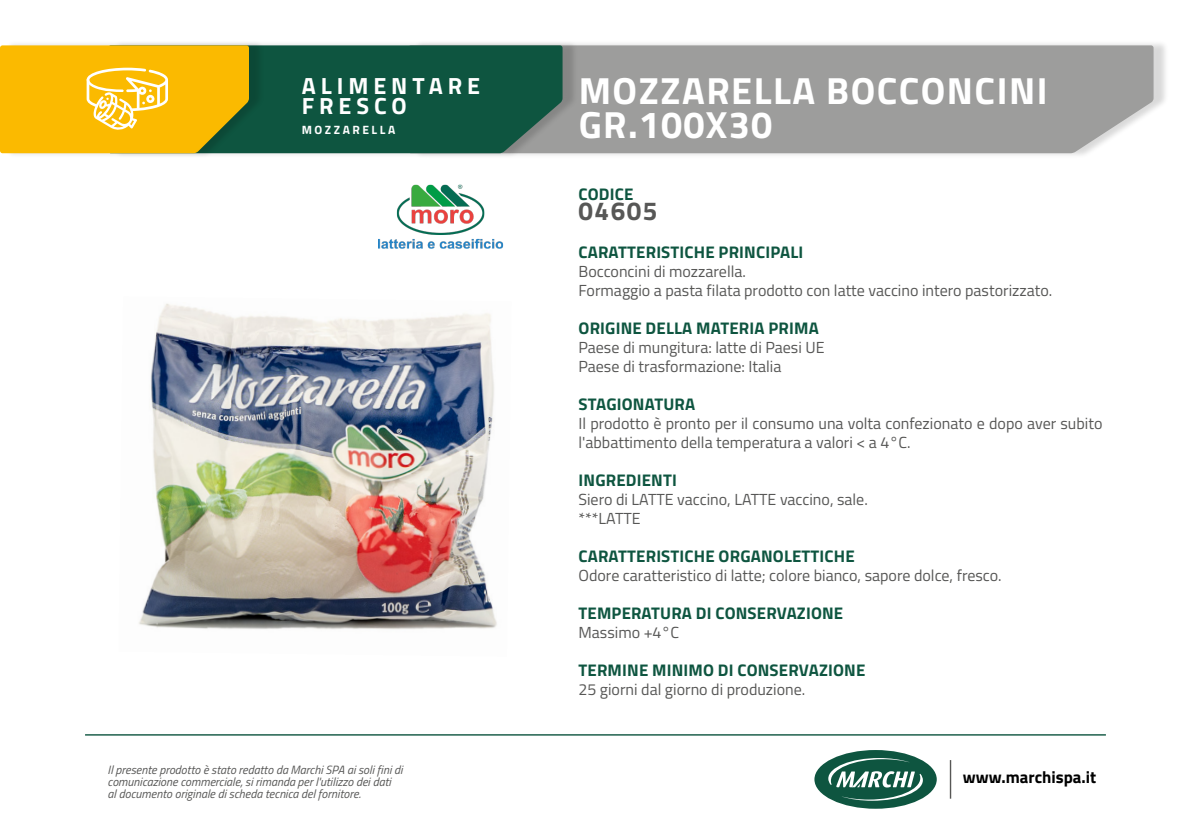
<style>
.page{position:relative;width:1191px;height:840px;background:#fff}
.page>*{position:absolute;margin:0;border:0;box-sizing:border-box;transform-origin:0 0}
.t1{font:700 37.8px/34.2px "Titillium Web";letter-spacing:.04em;color:#fff}
.t2{font:700 26px "Titillium Web";letter-spacing:.06em;color:#575756}
.t3{font:700 23.4px "Titillium Web";letter-spacing:.21em;color:#fff}
.t4{font:700 16.8px "Titillium Web";letter-spacing:.01em;color:#0e5540}
.t5{font:700 16.8px "Titillium Web";color:#000}
.t6{font:16px/19px "Titillium Web";color:#575756}
.t7{font:italic 12px/12px "Titillium Web";color:#575756}
.t8{font:700 12px "Titillium Web";letter-spacing:.21em;color:#fff}
</style>
<div class="page">
<hr style="left:949px;top:759px;width:2px;height:39px;background:#575756">
<div style="left:814px;top:749px;width:122px;height:59px;background:#0e5540;border-radius:50%"></div>
<svg style="left:828px;top:757px;width:95px;height:43px"></svg>
<hr style="left:85px;top:733px;width:1021px;height:2px;background:#0e5540">
<div style="left:413px;top:40px;width:756px;height:119px;background:#000;opacity:.15"></div>
<div style="left:578px;top:45px;width:575px;height:108px;background:#9d9d9c"></div>
<div style="left:113px;top:40px;width:465px;height:119px;background:#000;opacity:.15"></div>
<div style="left:265px;top:45px;width:297px;height:108px;background:#0e5540"></div>
<div style="left:5px;top:40px;width:260px;height:119px;background:#000;opacity:.15"></div>
<svg style="left:0;top:45px;width:249px;height:108px;background:#efb811"></svg>
<img style="left:139px;top:303px;width:358px;height:327px">
<img style="left:378px;top:184px;width:125px;height:65px">
<p class="t3" style="left:302px;top:68px;width:180px">ALIMENTARE</p>
<p class="t3" style="left:302px;top:88px;width:107px">FRESCO</p>
<p class="t8" style="left:302px;top:121px;width:95px">MOZZARELLA</p>
<p class="t7" style="left:108px;top:762px;width:296px">Il presente prodotto è stato redatto da Marchi SPA ai soli fini di comunicazione commerciale, si rimanda per l'utilizzo dei dati<br>al documento originale di scheda tecnica del fornitore.</p>
<p class="t1" style="left:578px;top:71px;width:470px">MOZZARELLA BOCCONCINI<br>GR.100X30</p>
<p class="t4" style="left:578px;top:181px;width:56px">CODICE</p>
<p class="t2" style="left:578px;top:191px;width:81px">04605</p>
<p class="t4" style="left:578px;top:239px;width:226px">CARATTERISTICHE PRINCIPALI</p>
<p class="t6" style="left:578px;top:261px;width:169px">Bocconcini di mozzarella.</p>
<p class="t6" style="left:578px;top:280px;width:475px">Formaggio a pasta filata prodotto con latte vaccino intero pastorizzato.</p>
<p class="t4" style="left:578px;top:315px;width:242px">ORIGINE DELLA MATERIA PRIMA</p>
<p class="t6" style="left:578px;top:337px;width:248px">Paese di mungitura: latte di Paesi UE</p>
<p class="t6" style="left:578px;top:356px;width:204px">Paese di trasformazione: Italia</p>
<p class="t4" style="left:578px;top:391px;width:118px">STAGIONATURA</p>
<p class="t6" style="left:578px;top:413px;width:525px">Il prodotto è pronto per il consumo una volta confezionato e dopo aver subito l'abbattimento della temperatura a valori &lt; a 4°C.</p>
<p class="t4" style="left:578px;top:467px;width:100px">INGREDIENTI</p>
<p class="t6" style="left:578px;top:489px;width:291px">Siero di LATTE vaccino, LATTE vaccino, sale.</p>
<p class="t6" style="left:578px;top:508px;width:64px">***LATTE</p>
<p class="t4" style="left:578px;top:543px;width:278px">CARATTERISTICHE ORGANOLETTICHE</p>
<p class="t6" style="left:578px;top:565px;width:425px">Odore caratteristico di latte; colore bianco, sapore dolce, fresco.</p>
<p class="t4" style="left:578px;top:600px;width:266px">TEMPERATURA DI CONSERVAZIONE</p>
<p class="t6" style="left:578px;top:622px;width:102px">Massimo +4°C</p>
<p class="t4" style="left:578px;top:657px;width:288px">TERMINE MINIMO DI CONSERVAZIONE</p>
<p class="t6" style="left:578px;top:679px;width:228px">25 giorni dal giorno di produzione.</p>
<p class="t5" style="left:963px;top:764px;width:135px">www.marchispa.it</p>
</div>
